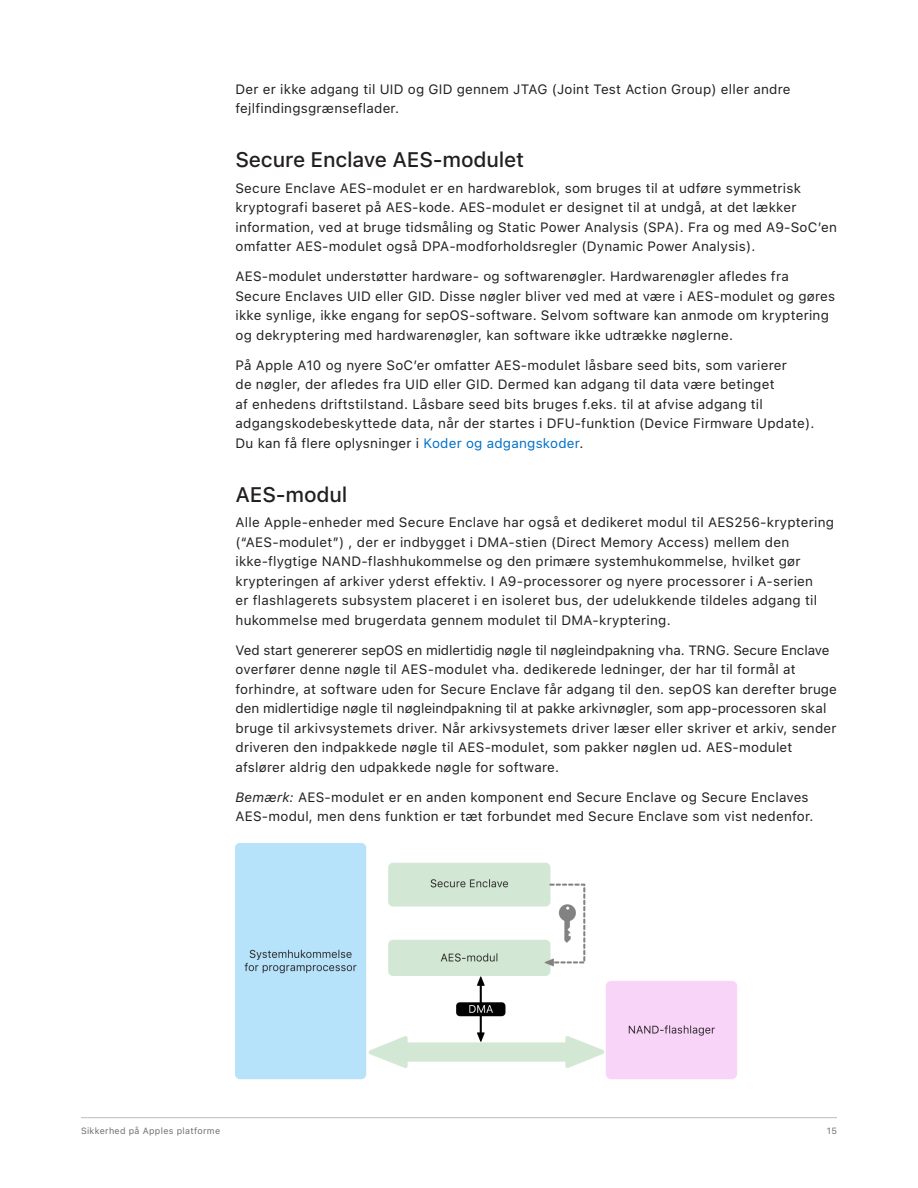
<style>
.page{position:relative;width:918px;height:1188px;background:#fff}
.page>*{position:absolute;margin:0;border:0;box-sizing:border-box;transform-origin:0 0}
.t1{font:500 21px "SF Pro Text";letter-spacing:-.01em;color:#231f20}
.Body{font:13.5px/19.5px "SF Pro Text";letter-spacing:.015em;color:#231f20}
.t2{font:9px "SF Pro Text";letter-spacing:.035em;color:#6c6d70}
.s1{color:#0070c9}
.s2{font-style:italic}
</style>
<div class="page">
<hr style="left:81px;top:1117px;width:756px;height:1px;background:#bcbdc0">
<img style="left:236px;top:844px;width:501px;height:235px">
<p class="Body" style="left:236px;top:79px;width:557px">Der er ikke adgang til UID og GID gennem JTAG (Joint Test Action Group) eller andre fejlfindingsgrænseflader.</p>
<h3 class="t1" style="left:236px;top:148px;width:290px">Secure Enclave AES-modulet</h3>
<p class="Body" style="left:236px;top:178px;width:603px">Secure Enclave AES-modulet er en hardwareblok, som bruges til at udføre symmetrisk kryptografi baseret på AES-kode. AES-modulet er designet til at undgå, at det lækker information, ved at bruge tidsmåling og Static Power Analysis (SPA). Fra og med A9-SoC’en omfatter AES-modulet også DPA-modforholdsregler (Dynamic Power Analysis).</p>
<p class="Body" style="left:236px;top:267px;width:601px">AES-modulet understøtter hardware- og softwarenøgler. Hardwarenøgler afledes fra Secure Enclaves UID eller GID. Disse nøgler bliver ved med at være i AES-modulet og gøres ikke synlige, ikke engang for sepOS-software. Selvom software kan anmode om kryptering og dekryptering med hardwarenøgler, kan software ikke udtrække nøglerne.</p>
<p class="Body" style="left:236px;top:355px;width:580px">På Apple A10 og nyere SoC’er omfatter AES-modulet låsbare seed bits, som varierer<br>de nøgler, der afledes fra UID eller GID. Dermed kan adgang til data være betinget<br>af enhedens driftstilstand. Låsbare seed bits bruges f.eks. til at afvise adgang til adgangskodebeskyttede data, når der startes i DFU-funktion (Device Firmware Update).<br>Du kan få flere oplysninger i <span class="s1">Koder og adgangskoder</span>.</p>
<h3 class="t1" style="left:236px;top:482px;width:114px">AES-modul</h3>
<p class="Body" style="left:236px;top:513px;width:600px">Alle Apple-enheder med Secure Enclave har også et dedikeret modul til AES256-kryptering (“AES-modulet”) , der er indbygget i DMA-stien (Direct Memory Access) mellem den ikke-flygtige NAND-flashhukommelse og den primære systemhukommelse, hvilket gør krypteringen af arkiver yderst effektiv. I A9-processorer og nyere processorer i A-serien<br>er flashlagerets subsystem placeret i en isoleret bus, der udelukkende tildeles adgang til hukommelse med brugerdata gennem modulet til DMA-kryptering.</p>
<p class="Body" style="left:236px;top:640px;width:603px">Ved start genererer sepOS en midlertidig nøgle til nøgleindpakning vha. TRNG. Secure Enclave overfører denne nøgle til AES-modulet vha. dedikerede ledninger, der har til formål at forhindre, at software uden for Secure Enclave får adgang til den. sepOS kan derefter bruge den midlertidige nøgle til nøgleindpakning til at pakke arkivnøgler, som app-processoren skal bruge til arkivsystemets driver. Når arkivsystemets driver læser eller skriver et arkiv, sender driveren den indpakkede nøgle til AES-modulet, som pakker nøglen ud. AES-modulet afslører aldrig den udpakkede nøgle for software.</p>
<p class="Body" style="left:236px;top:787px;width:580px"><span class="s2">Bemærk:</span> AES-modulet er en anden komponent end Secure Enclave og Secure Enclaves<br>AES-modul, men dens funktion er tæt forbundet med Secure Enclave som vist nedenfor.</p>
<p class="t2" style="left:81px;top:1125px;width:141px">Sikkerhed på Apples platforme</p>
<p class="t2" style="left:827px;top:1125px;width:12px">15</p>
</div>
